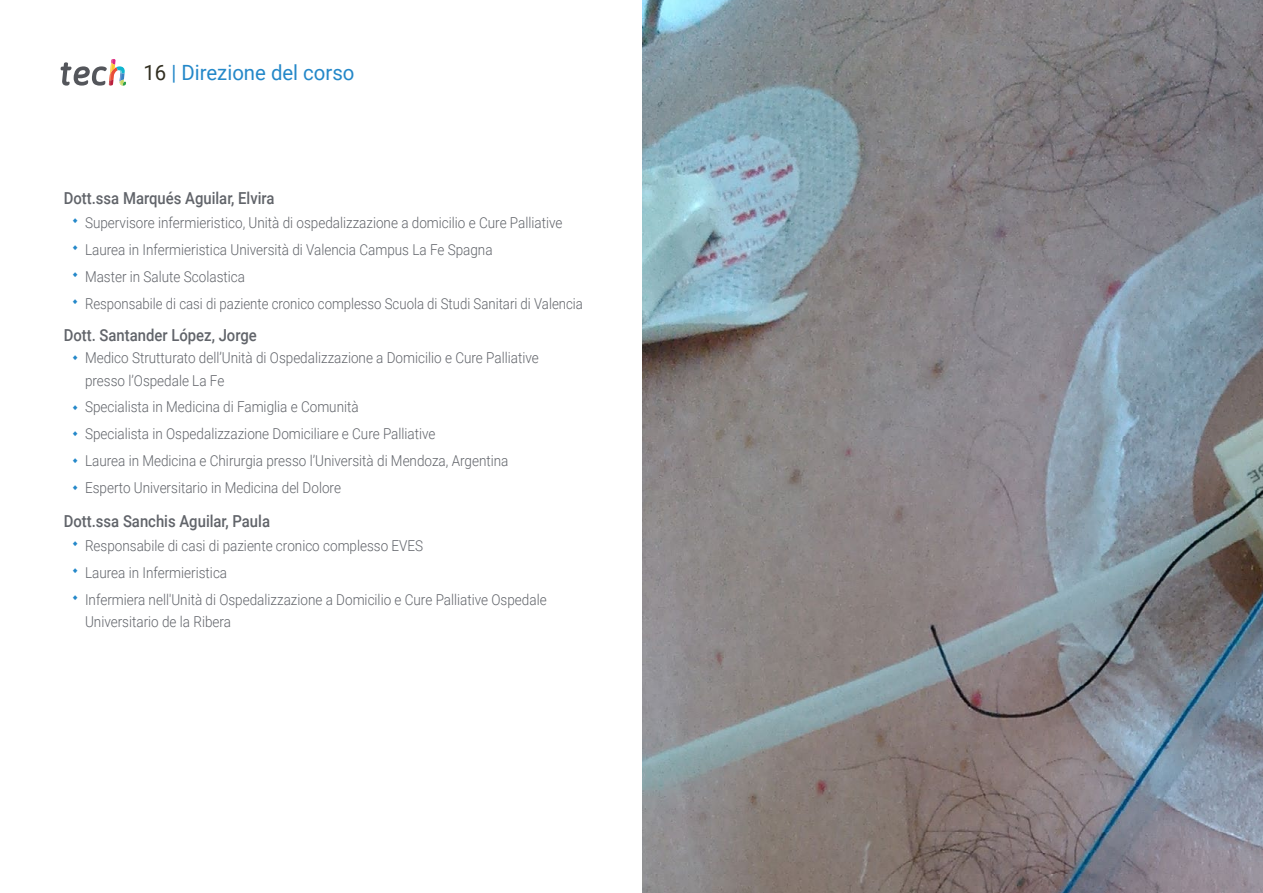
<style>
.page{position:relative;width:1263px;height:893px;background:#fff}
.page>*{position:absolute;margin:0;border:0;box-sizing:border-box;transform-origin:0 0}
.t1{font:21px "Roboto";color:#2488c9}
.t2{font:500 16.5px "Roboto";color:#61646a;scale:.9 1}
.t3{font:300 15px/26.7px "Roboto";color:#61646a;scale:.9 1}
.s1{color:#312e20}
</style>
<div class="page">
<img style="left:642px;top:0;width:621px;height:893px">
<svg style="left:61px;top:59px;width:65px;height:27px"></svg>
<h1 class="t1" style="left:144px;top:57px;width:213px"><span class="s1">16</span> | Direzione del corso</h1>
<p class="t2" style="left:64px;top:186px;width:236px">Dott.ssa Marqués Aguilar, Elvira</p>
<p class="t3" style="left:85px;top:209px;width:555px">Supervisore infermieristico, Unità di ospedalizzazione a domicilio e Cure Palliative Laurea in Infermieristica Università di Valencia Campus La Fe Spagna<br>Master in Salute Scolastica<br>Responsabile di casi di paziente cronico complesso Scuola di Studi Sanitari di Valencia</p>
<p class="t2" style="left:64px;top:323px;width:216px">Dott. Santander López, Jorge</p>
<p class="t3" style="left:85px;top:346px;width:506px;line-height:22.5px">Medico Strutturato dell’Unità di Ospedalizzazione a Domicilio e Cure Palliative presso l’Ospedale La Fe</p>
<p class="t3" style="left:85px;top:393px;width:472px">Specialista in Medicina di Famiglia e Comunità<br>Specialista in Ospedalizzazione Domiciliare e Cure Palliative<br>Laurea in Medicina e Chirurgia presso l’Università di Mendoza, Argentina Esperto Universitario in Medicina del Dolore</p>
<p class="t2" style="left:64px;top:509px;width:231px">Dott.ssa Sanchis Aguilar, Paula</p>
<p class="t3" style="left:85px;top:532px;width:514px">Responsabile di casi di paziente cronico complesso EVES<br>Laurea in Infermieristica<br>Infermiera nell'Unità di Ospedalizzazione a Domicilio e Cure Palliative Ospedale</p>
<p class="t3" style="left:85px;top:608px;width:164px">Universitario de la Ribera</p>
</div>
